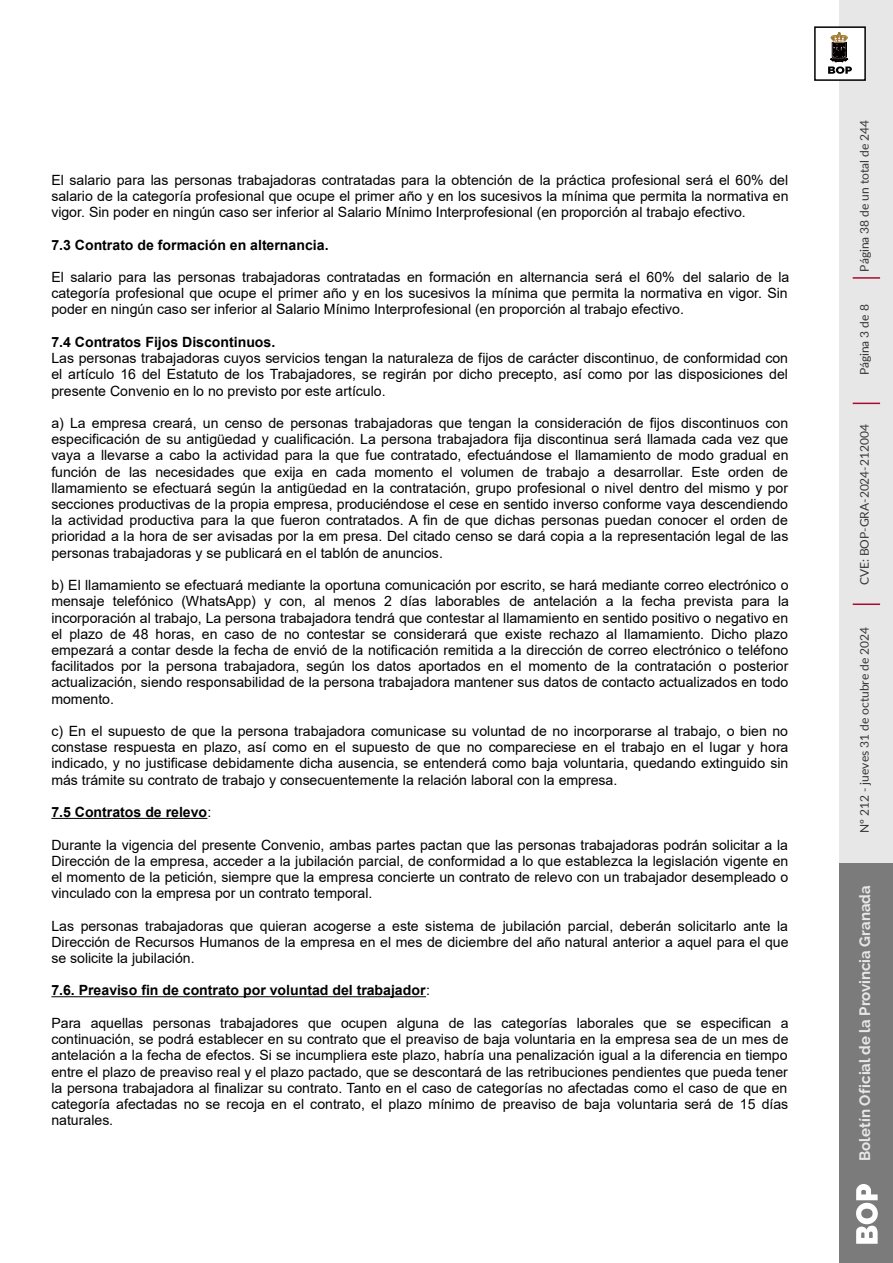
<style>
.page{position:relative;width:893px;height:1263px;background:#fff}
.page>*{position:absolute;margin:0;border:0;box-sizing:border-box;transform-origin:0 0}
.t1{font:700 15px "Raleway";color:#e8e7e7}
.t2{font:14.1px/16.2px "Arial";color:#000;text-align:justify}
.t3{font:700 14.1px "Arial";color:#000}
.t4{font:12px "Lato";color:#333}
.s1{font-weight:400}
</style>
<div class="page">
<div style="left:839px;top:0;width:53px;height:1263px;background:#e8e7e7"></div>
<div style="left:839px;top:863px;width:53px;height:400px;background:#7c7b7b"></div>
<svg style="left:856px;top:1184px;width:21px;height:60px"></svg>
<div style="left:814px;top:27px;width:51px;height:53px;background:#fff"></div>
<div style="left:814px;top:26px;width:51px;height:55px;border:2px solid #000"></div>
<svg style="left:827px;top:28px;width:24px;height:46px"></svg>
<svg style="left:852px;top:403px;width:28px;height:1px"></svg>
<hr style="left:852px;top:277px;width:28px;height:2px;background:#a90a2e">
<svg style="left:852px;top:604px;width:28px;height:1px"></svg>
<hr style="left:51px;top:818px;width:156px;height:1px;background:#000">
<hr style="left:51px;top:996px;width:375px;height:1px;background:#000">
<p class="t2" style="left:51px;top:172px;width:738px">El salario para las personas trabajadoras contratadas para la obtención de la práctica profesional será el 60% del salario de la categoría profesional que ocupe el primer año y en los sucesivos la mínima que permita la normativa en vigor. Sin poder en ningún caso ser inferior al Salario Mínimo Interprofesional (en proporción al trabajo efectivo.</p>
<p class="t3" style="left:51px;top:237px;width:279px">7.3 Contrato de formación en alternancia.</p>
<p class="t2" style="left:51px;top:269px;width:739px;text-align:left">El salario para las personas trabajadoras contratadas en formación en alternancia será el 60% del salario de la categoría profesional que ocupe el primer año y en los sucesivos la mínima que permita la normativa en vigor. Sin poder en ningún caso ser inferior al Salario Mínimo Interprofesional (en proporción al trabajo efectivo.</p>
<p class="t3" style="left:51px;top:334px;width:225px">7.4 Contratos Fijos Discontinuos.</p>
<p class="t2" style="left:51px;top:350px;width:738px">Las personas trabajadoras cuyos servicios tengan la naturaleza de fijos de carácter discontinuo, de conformidad con el artículo 16 del Estatuto de los Trabajadores, se regirán por dicho precepto, así como por las disposiciones del presente Convenio en lo no previsto por este artículo.</p>
<p class="t2" style="left:51px;top:415px;width:738px">a) La empresa creará, un censo de personas trabajadoras que tengan la consideración de fijos discontinuos con especificación de su antigüedad y cualificación. La persona trabajadora fija discontinua será llamada cada vez que vaya a llevarse a cabo la actividad para la que fue contratado, efectuándose el llamamiento de modo gradual en función de las necesidades que exija en cada momento el volumen de trabajo a desarrollar. Este orden de llamamiento se efectuará según la antigüedad en la contratación, grupo profesional o nivel dentro del mismo y por secciones productivas de la propia empresa, produciéndose el cese en sentido inverso conforme vaya descendiendo la actividad productiva para la que fueron contratados. A fin de que dichas personas puedan conocer el orden de prioridad a la hora de ser avisadas por la em presa. Del citado censo se dará copia a la representación legal de las personas trabajadoras y se publicará en el tablón de anuncios.</p>
<p class="t2" style="left:51px;top:577px;width:739px">b) El llamamiento se efectuará mediante la oportuna comunicación por escrito, se hará mediante correo electrónico o mensaje telefónico (WhatsApp) y con, al menos 2 días laborables de antelación a la fecha prevista para la incorporación al trabajo, La persona trabajadora tendrá que contestar al llamamiento en sentido positivo o negativo en el plazo de 48 horas, en caso de no contestar se considerará que existe rechazo al llamamiento. Dicho plazo empezará a contar desde la fecha de envió de la notificación remitida a la dirección de correo electrónico o teléfono facilitados por la persona trabajadora, según los datos aportados en el momento de la contratación o posterior actualización, siendo responsabilidad de la persona trabajadora mantener sus datos de contacto actualizados en todo momento.</p>
<p class="t2" style="left:51px;top:723px;width:738px">c) En el supuesto de que la persona trabajadora comunicase su voluntad de no incorporarse al trabajo, o bien no constase respuesta en plazo, así como en el supuesto de que no compareciese en el trabajo en el lugar y hora indicado, y no justificase debidamente dicha ausencia, se entenderá como baja voluntaria, quedando extinguido sin más trámite su contrato de trabajo y consecuentemente la relación laboral con la empresa.</p>
<p class="t3" style="left:51px;top:804px;width:161px">7.5 Contratos de relevo<span class="s1">:</span></p>
<p class="t2" style="left:51px;top:837px;width:738px">Durante la vigencia del presente Convenio, ambas partes pactan que las personas trabajadoras podrán solicitar a la Dirección de la empresa, acceder a la jubilación parcial, de conformidad a lo que establezca la legislación vigente en el momento de la petición, siempre que la empresa concierte un contrato de relevo con un trabajador desempleado o vinculado con la empresa por un contrato temporal.</p>
<p class="t2" style="left:51px;top:918px;width:738px">Las personas trabajadoras que quieran acogerse a este sistema de jubilación parcial, deberán solicitarlo ante la Dirección de Recursos Humanos de la empresa en el mes de diciembre del año natural anterior a aquel para el que se solicite la jubilación.</p>
<p class="t3" style="left:51px;top:983px;width:380px">7.6. Preaviso fin de contrato por voluntad del trabajador<span class="s1">:</span></p>
<p class="t2" style="left:51px;top:1015px;width:739px">Para aquellas personas trabajadores que ocupen alguna de las categorías laborales que se especifican a continuación, se podrá establecer en su contrato que el preaviso de baja voluntaria en la empresa sea de un mes de antelación a la fecha de efectos. Si se incumpliera este plazo, habría una penalización igual a la diferencia en tiempo entre el plazo de preaviso real y el plazo pactado, que se descontará de las retribuciones pendientes que pueda tener la persona trabajadora al finalizar su contrato. Tanto en el caso de categorías no afectadas como el caso de que en categoría afectadas no se recoja en el contrato, el plazo mínimo de preaviso de baja voluntaria será de 15 días naturales.</p>
<p class="t4" style="left:859px;top:272px;width:153px;rotate:-90deg">Página 38 de un total de 244</p>
<p class="t4" style="left:859px;top:375px;width:72px;rotate:-90deg">Página 3 de 8</p>
<p class="t4" style="left:859px;top:585px;width:162px;rotate:-90deg">CVE: BOP-GRA-2024-212004</p>
<p class="t4" style="left:859px;top:833px;width:207px;rotate:-90deg">Nº 212 - jueves 31 de octubre de 2024</p>
<p class="t1" style="left:856px;top:1161px;width:277px;rotate:-90deg">Boletín Oficial de la Provincia Granada</p>
</div>
